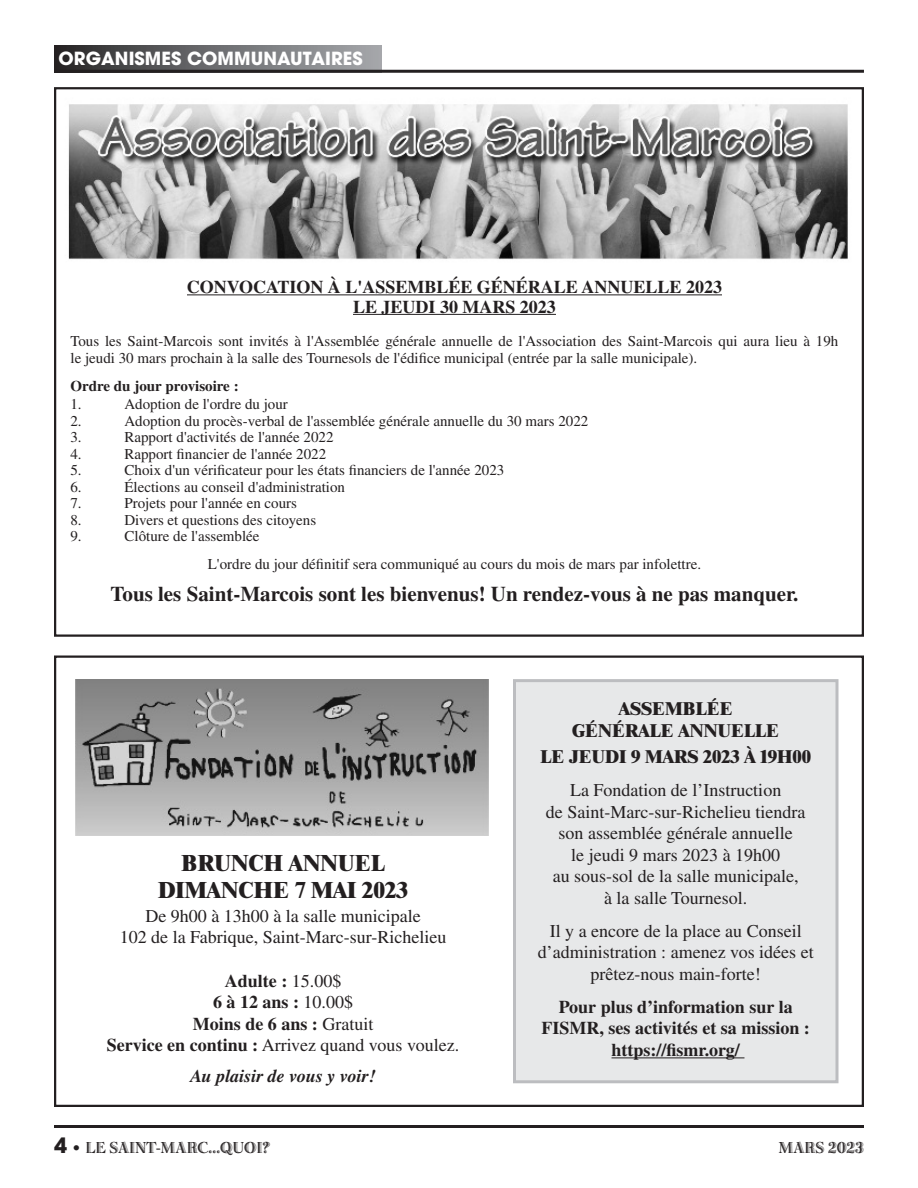
<style>
.page{position:relative;width:918px;height:1188px;background:#fff}
.page>*{position:absolute;margin:0;border:0;box-sizing:border-box;transform-origin:0 0}
.t1{font:800 22.5px/27px "Times";color:#231f20;text-align:center}
.t2{font:700 21px "Times";color:#231f20}
.t3{font:18px/21.6px "Times";color:#231f20;text-align:center}
.t4{font:700 18px/21.6px "Times";color:#231f20;text-align:center}
.t5{font:800 18px/21.6px "Times";color:#231f20;text-align:center}
.t6{font:700 18px "Avant Garde";letter-spacing:.005em;color:#fff}
.t7{font:italic 700 18px "Times";color:#231f20}
.t8{font:16.5px "Bertie Plain";color:#231f20}
.t9{font:15px/16.5px "Times";color:#231f20}
.t10{font:700 15px "Times";color:#231f20}
.s1{font-weight:400}
.s2{font-family:"Avant Garde";font-weight:700;font-size:21px}
.s3{font-family:"Frutiger";font-weight:900;font-style:italic;font-size:15px}
</style>
<div class="page">
<hr style="left:54px;top:1125px;width:810px;height:3px;background:#231f20">
<img style="left:68px;top:104px;width:780px;height:210px">
<div style="left:54px;top:656px;width:810px;height:451px;border:2px solid #231f20"></div>
<svg style="left:54px;top:45px;width:327px;height:25px;background:#68696b"></svg>
<hr style="left:54px;top:70px;width:810px;height:3px;background:#231f20">
<img style="left:75px;top:679px;width:414px;height:157px">
<hr style="left:187px;top:294px;width:535px;height:1px;background:#231f20">
<hr style="left:353px;top:314px;width:203px;height:1px;background:#231f20">
<div style="left:516px;top:682px;width:320px;height:398px;background:#e7e8e9"></div>
<div style="left:513px;top:679px;width:326px;height:404px;border:3px solid #bcbdc0"></div>
<hr style="left:612px;top:1057px;width:132px;height:1px;background:#231f20">
<p class="t6" style="left:59px;top:52px;width:306px">ORGANISMES COMMUNAUTAIRES</p>
<p class="t4" style="left:187px;top:279px;width:537px;line-height:19.5px">CONVOCATION À L'ASSEMBLÉE GÉNÉRALE ANNUELLE 2023<br>LE JEUDI 30 MARS 2023</p>
<p class="t9" style="left:70px;top:335px;width:769px">Tous les Saint-Marcois sont invités à l'Assemblée générale annuelle de l'Association des Saint-Marcois qui aura lieu à 19h le jeudi 30 mars prochain à la salle des Tournesols de l'édifice municipal (entrée par la salle municipale).</p>
<p class="t10" style="left:70px;top:381px;width:170px">Ordre du jour provisoire :</p>
<p class="t9" style="left:70px;top:398px;width:13px">1.</p>
<p class="t9" style="left:124px;top:398px;width:165px">Adoption de l'ordre du jour</p>
<p class="t9" style="left:70px;top:414px;width:13px">2.</p>
<p class="t9" style="left:124px;top:414px;width:465px">Adoption du procès-verbal de l'assemblée générale annuelle du 30 mars 2022</p>
<p class="t9" style="left:70px;top:431px;width:13px">3.</p>
<p class="t9" style="left:124px;top:431px;width:211px">Rapport d'activités de l'année 2022</p>
<p class="t9" style="left:70px;top:447px;width:13px">4.</p>
<p class="t9" style="left:124px;top:447px;width:203px">Rapport financier de l'année 2022</p>
<p class="t9" style="left:70px;top:464px;width:13px">5.</p>
<p class="t9" style="left:124px;top:464px;width:381px">Choix d'un vérificateur pour les états financiers de l'année 2023</p>
<p class="t9" style="left:70px;top:480px;width:13px">6.</p>
<p class="t9" style="left:124px;top:480px;width:222px">Élections au conseil d'administration</p>
<p class="t9" style="left:70px;top:497px;width:13px">7.</p>
<p class="t9" style="left:124px;top:497px;width:174px">Projets pour l'année en cours</p>
<p class="t9" style="left:70px;top:513px;width:13px">8.</p>
<p class="t9" style="left:124px;top:513px;width:193px">Divers et questions des citoyens</p>
<p class="t9" style="left:70px;top:530px;width:13px">9.</p>
<p class="t9" style="left:208px;top:524px;width:495px;line-height:27.8px;text-indent:-83px">Clôture de l'assemblée<br>L'ordre du jour définitif sera communiqué au cours du mois de mars par infolettre.</p>
<h2 class="t2" style="left:110px;top:587px;width:690px">Tous les Saint-Marcois sont les bienvenus! Un rendez-vous à ne pas manquer.</h2>
<h1 class="t1" style="left:158px;top:851px;width:251px">BRUNCH ANNUEL<br>DIMANCHE 7 MAI 2023</h1>
<p class="t3" style="left:120px;top:907px;width:328px">De 9h00 à 13h00 à la salle municipale<br>102 de la Fabrique, Saint-Marc-sur-Richelieu</p>
<p class="t4" style="left:107px;top:971px;width:354px">Adulte : <span class="s1">15.00$<br></span>6 à 12 ans : <span class="s1">10.00$<br></span>Moins de 6 ans : <span class="s1">Gratuit<br></span>Service en continu : <span class="s1">Arrivez quand vous voulez.</span></p>
<p class="t7" style="left:190px;top:1069px;width:187px">Au plaisir de vous y voir!</p>
<p class="t5" style="left:572px;top:700px;width:208px">ASSEMBLÉE<br>GÉNÉRALE ANNUELLE</p>
<p class="t5" style="left:540px;top:747px;width:272px">LE JEUDI 9 MARS 2023 À 19H00</p>
<p class="t3" style="left:546px;top:781px;width:261px">La Fondation de l’Instruction<br>de Saint-Marc-sur-Richelieu tiendra son assemblée générale annuelle<br>le jeudi 9 mars 2023 à 19h00<br>au sous-sol de la salle municipale,<br>à la salle Tournesol.</p>
<p class="t3" style="left:538px;top:922px;width:278px">Il y a encore de la place au Conseil d’administration : amenez vos idées et prêtez-nous main-forte!</p>
<p class="t4" style="left:542px;top:998px;width:270px">Pour plus d’information sur la<br>FISMR, ses activités et sa mission : https://fismr.org/</p>
<p class="t8" style="left:54px;top:1142px;width:218px"><span class="s2">4</span> <span class="s3">•</span> LE SAINT-MARC...QUOI?</p>
<p class="t8" style="left:779px;top:1142px;width:87px">MARS 2023</p>
</div>
